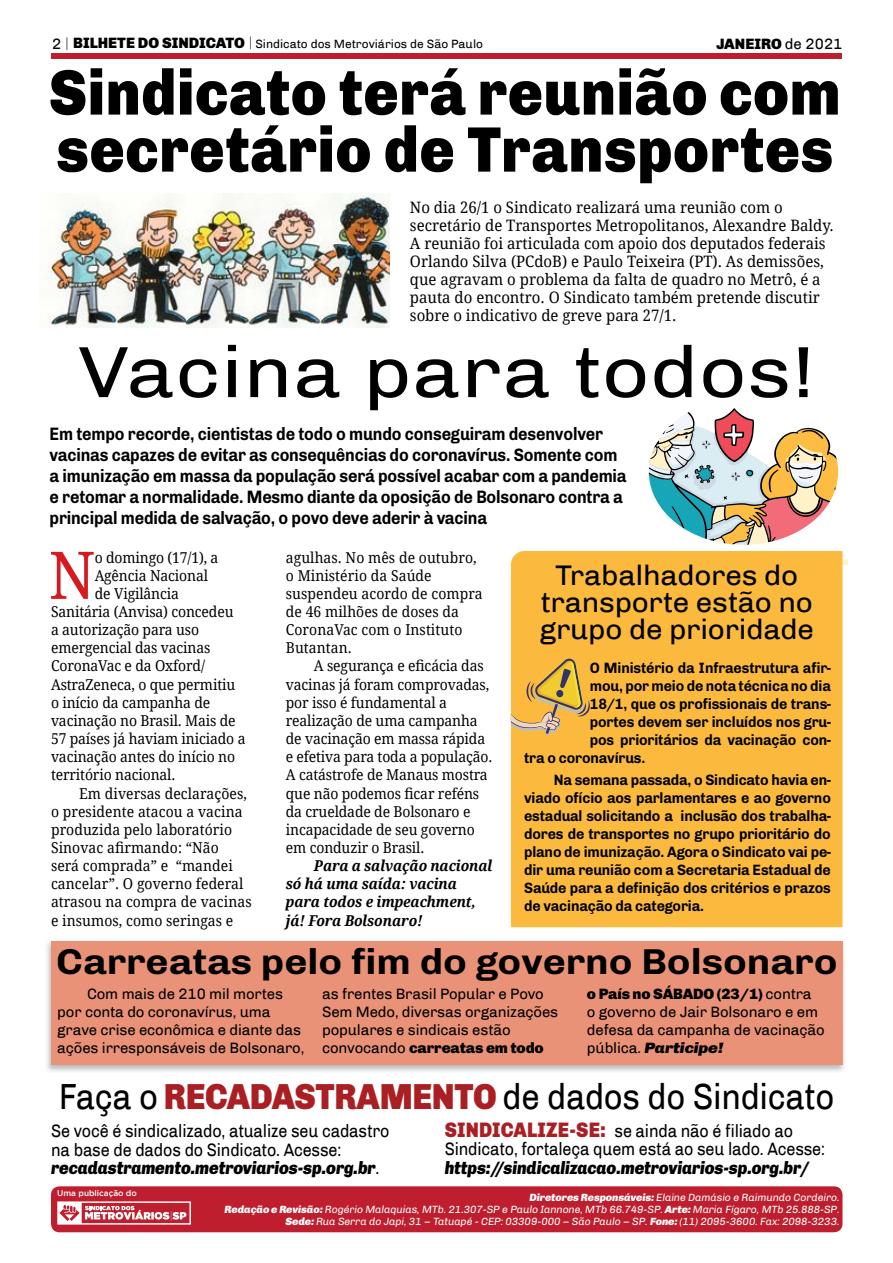
<style>
.page{position:relative;width:893px;height:1263px;background:#fff}
.page>*{position:absolute;margin:0;border:0;box-sizing:border-box;transform-origin:0 0}
.t1{font:72.6px "Chivo";letter-spacing:.01em;color:#000;scale:1.14 1}
.t2{font:65.85px "Droid Serif";color:#d71920;scale:.93 1}
.t3{font:900 64.35px/57px "Chivo";letter-spacing:.01em;color:#000;scale:.91 1}
.t4{font:36.3px "Chivo";letter-spacing:-.01em;color:#000;scale:.91 1}
.t5{font:700 36px "Chivo";color:#000;scale:1.1 1}
.t6{font:28.35px/27px "Chivo";letter-spacing:-.01em;color:#000;text-align:center;scale:1.05 1}
.t7{font:700 18px/21px "Chivo";letter-spacing:-.01em;color:#000;scale:.9 1}
.t8{font:18px/18.8px "Chivo";letter-spacing:-.01em;color:#000;scale:.9 1}
.t9{font:italic 900 18px "Chivo";letter-spacing:-.01em;color:#000;scale:.9 1}
.t10{font:15.75px/18px "Droid Serif";color:#000;scale:.95 1}
.t11{font:15px/18.1px "Droid Serif";letter-spacing:-.01em;color:#000;scale:.93 1}
.t12{font:700 15px/18px "Chivo";letter-spacing:-.01em;color:#000;text-align:justify;scale:.95 1}
.t13{font:15px/18px "Chivo";letter-spacing:-.01em;color:#000}
.t14{font:italic 700 15px/18.1px "Droid Serif";letter-spacing:-.01em;color:#000;scale:.93 1}
.t15{font:900 15px "Chivo";color:#000}
.t16{font:12px "Chivo";color:#000}
.t17{font:italic 10.5px/12px "Chivo";letter-spacing:-.01em;color:#fff;text-align:right}
.t18{font:500 8.25px "Gotham";letter-spacing:-.005em;color:#fff}
.s1{font-size:15px}
.s2{font-family:"Exo";font-weight:200;font-size:15px}
.s3{font-weight:900;font-size:15px}
.s4{font-weight:400}
.s5{font-weight:900}
.s6{font-weight:900;font-style:italic}
.s7{font-weight:900;color:#aa1f23}
.s8{font-weight:900;font-size:21px;color:#aa1f24}
</style>
<div class="page">
<div style="left:511px;top:737px;width:331px;height:190px;background:#fbba3e"></div>
<div style="left:51px;top:53px;width:791px;height:5px;background:#be1e2d"></div>
<svg style="left:511px;top:408px;width:337px;height:329px"></svg>
<div style="left:51px;top:1186px;width:791px;height:46px;background:#be1e2d;border-radius:8px"></div>
<svg style="left:57px;top:1201px;width:134px;height:23px"></svg>
<img style="left:47px;top:941px;width:797px;height:131px">
<div style="left:51px;top:941px;width:791px;height:123px;background:#e99278"></div>
<img style="left:40px;top:193px;width:349px;height:135px">
<p class="t16" style="left:52px;top:37px;width:432px"><span class="s1">2</span> <span class="s2">|</span> <span class="s3">BILHETE DO SINDICATO</span> <span class="s2">|</span> Sindicato dos Metroviários de São Paulo</p>
<p class="t15" style="left:716px;top:35px;width:128px">JANEIRO <span class="s4">de 2021</span></p>
<h3 class="t3" style="left:49px;top:64px;width:871px">Sindicato terá reunião com secretário de Transportes</h3>
<p class="t10" style="left:410px;top:198px;width:448px">No dia 26/1 o Sindicato realizará uma reunião com o secretário de Transportes Metropolitanos, Alexandre Baldy.<br>A reunião foi articulada com apoio dos deputados federais Orlando Silva (PCdoB) e Paulo Teixeira (PT). As demissões, que agravam o problema da falta de quadro no Metrô, é a pauta do encontro. O Sindicato também pretende discutir sobre o indicativo de greve para 27/1.</p>
<h1 class="t1" style="left:79px;top:330px;width:647px">Vacina para todos!</h1>
<p class="t7" style="left:50px;top:424px;width:643px">Em tempo recorde, cientistas de todo o mundo conseguiram desenvolver vacinas capazes de evitar as consequências do coronavírus. Somente com a imunização em massa da população será possível acabar com a pandemia e retomar a normalidade. Mesmo diante da oposição de Bolsonaro contra a principal medida de salvação, o povo deve aderir à vacina</p>
<h2 class="t2" style="left:49px;top:530px;width:52px">N</h2>
<p class="t11" style="left:95px;top:548px;width:134px">o domingo (17/1), a</p>
<p class="t11" style="left:95px;top:566px;width:123px">Agência Nacional</p>
<p class="t11" style="left:95px;top:584px;width:92px">de Vigilância</p>
<p class="t11" style="left:51px;top:602px;width:198px">Sanitária (Anvisa) concedeu</p>
<p class="t11" style="left:51px;top:620px;width:161px">a autorização para uso</p>
<p class="t11" style="left:51px;top:638px;width:173px">emergencial das vacinas</p>
<p class="t11" style="left:51px;top:657px;width:167px">CoronaVac e da Oxford/</p>
<p class="t11" style="left:51px;top:675px;width:200px">AstraZeneca, o que permitiu</p>
<p class="t11" style="left:51px;top:693px;width:173px">o início da campanha de</p>
<p class="t11" style="left:51px;top:711px;width:200px">vacinação no Brasil. Mais de</p>
<p class="t11" style="left:51px;top:729px;width:211px">57 países já haviam iniciado a</p>
<p class="t11" style="left:51px;top:747px;width:199px">vacinação antes do início no</p>
<p class="t11" style="left:51px;top:765px;width:135px">território nacional.</p>
<p class="t11" style="left:79px;top:784px;width:182px">Em diversas declarações,</p>
<p class="t11" style="left:51px;top:802px;width:207px">o presidente atacou a vacina</p>
<p class="t11" style="left:51px;top:820px;width:196px">produzida pelo laboratório</p>
<p class="t11" style="left:51px;top:838px;width:182px">Sinovac afirmando: “Não</p>
<p class="t11" style="left:51px;top:856px;width:197px">será comprada” e “mandei</p>
<p class="t11" style="left:51px;top:874px;width:208px">cancelar”. O governo federal</p>
<p class="t11" style="left:51px;top:893px;width:217px">atrasou na compra de vacinas</p>
<p class="t11" style="left:51px;top:911px;width:198px">e insumos, como seringas e</p>
<p class="t11" style="left:286px;top:548px;width:213px">agulhas. No mês de outubro, o Ministério da Saúde suspendeu acordo de compra de 46 milhões de doses da<br>CoronaVac com o Instituto<br>Butantan.</p>
<p class="t11" style="left:286px;top:657px;width:224px;text-indent:28px">A segurança e eficácia das vacinas já foram comprovadas, por isso é fundamental a realização de uma campanha de vacinação em massa rápida e efetiva para toda a população.<br>A catástrofe de Manaus mostra que não podemos ficar reféns da crueldade de Bolsonaro e incapacidade de seu governo em conduzir o Brasil.</p>
<p class="t14" style="left:286px;top:856px;width:224px;text-indent:28px">Para a salvação nacional só há uma saída: vacina para todos e impeachment, já! Fora Bolsonaro!</p>
<h3 class="t6" style="left:539px;top:562px;width:263px">Trabalhadores do transporte estão no grupo de prioridade</h3>
<p class="t12" style="left:590px;top:659px;width:255px">O Ministério da Infraestrutura afir-</p>
<p class="t12" style="left:590px;top:677px;width:255px">mou, por meio de nota técnica no dia</p>
<p class="t12" style="left:590px;top:695px;width:255px">18/1, que os profissionais de trans-</p>
<p class="t12" style="left:590px;top:713px;width:255px">portes devem ser incluídos nos gru-</p>
<p class="t12" style="left:590px;top:731px;width:255px">pos prioritários da vacinação con-</p>
<p class="t12" style="left:524px;top:749px;width:129px">tra o coronavírus.</p>
<p class="t12" style="left:524px;top:771px;width:324px;text-indent:30px">Na semana passada, o Sindicato havia en&shy;viado ofício aos parlamentares e ao governo estadual solicitando a inclusão dos trabalha&shy;dores de transportes no grupo prioritário do plano de imunização. Agora o Sindicato vai pe&shy;dir uma reunião com a Secretaria Estadual de Saúde para a definição dos critérios e prazos de vacinação da categoria.</p>
<h3 class="t5" style="left:56px;top:941px;width:712px">Carreatas pelo fim do governo Bolsonaro</h3>
<p class="t13" style="left:57px;top:985px;width:249px;text-indent:30px">Com mais de 210 mil mortes por conta do coronavírus, uma grave crise econômica e diante das ações irresponsáveis de Bolsonaro,</p>
<p class="t13" style="left:322px;top:985px;width:238px">as frentes Brasil Popular e Povo<br>Sem Medo, diversas organizações populares e sindicais estão convocando <span class="s5">carreatas em todo</span></p>
<p class="t13" style="left:587px;top:985px;width:239px"><span class="s5">o País no SÁBADO (23/1)</span> contra<br>o governo de Jair Bolsonaro e em defesa da campanha de vacinação pública. <span class="s6">Participe!</span></p>
<h3 class="t4" style="left:59px;top:1076px;width:854px">Faça o <span class="s7">RECADASTRAMENTO</span> de dados do Sindicato</h3>
<p class="t8" style="left:51px;top:1121px;width:378px">Se você é sindicalizado, atualize seu cadastro na base de dados do Sindicato. Acesse: <span class="s6">recadastramento.metroviarios-sp.org.br</span>.</p>
<p class="t8" style="left:445px;top:1121px;width:424px"><span class="s8">SINDICALIZE-SE:</span> se ainda não é filiado ao<br>Sindicato, fortaleça quem está ao seu lado. Acesse:</p>
<p class="t9" style="left:445px;top:1157px;width:406px">https://sindicalizacao.metroviarios-sp.org.br/</p>
<p class="t18" style="left:57px;top:1189px;width:81px">Uma publicação do</p>
<p class="t17" style="left:225px;top:1191px;width:616px"><span class="s5">Diretores Responsáveis:</span> Elaine Damásio e Raimundo Cordeiro.<br><span class="s5">Redação e Revisão:</span> Rogério Malaquias, MTb. 21.307-SP e Paulo Iannone, MTb 66.749-SP. <span class="s5">Arte:</span> Maria Fígaro, MTb 25.888-SP.<br><span class="s5">Sede:</span> Rua Serra do Japi, 31 – Tatuapé - CEP: 03309-000 – São Paulo – SP. <span class="s5">Fone:</span> (11) 2095-3600. Fax: 2098-3233.</p>
</div>
